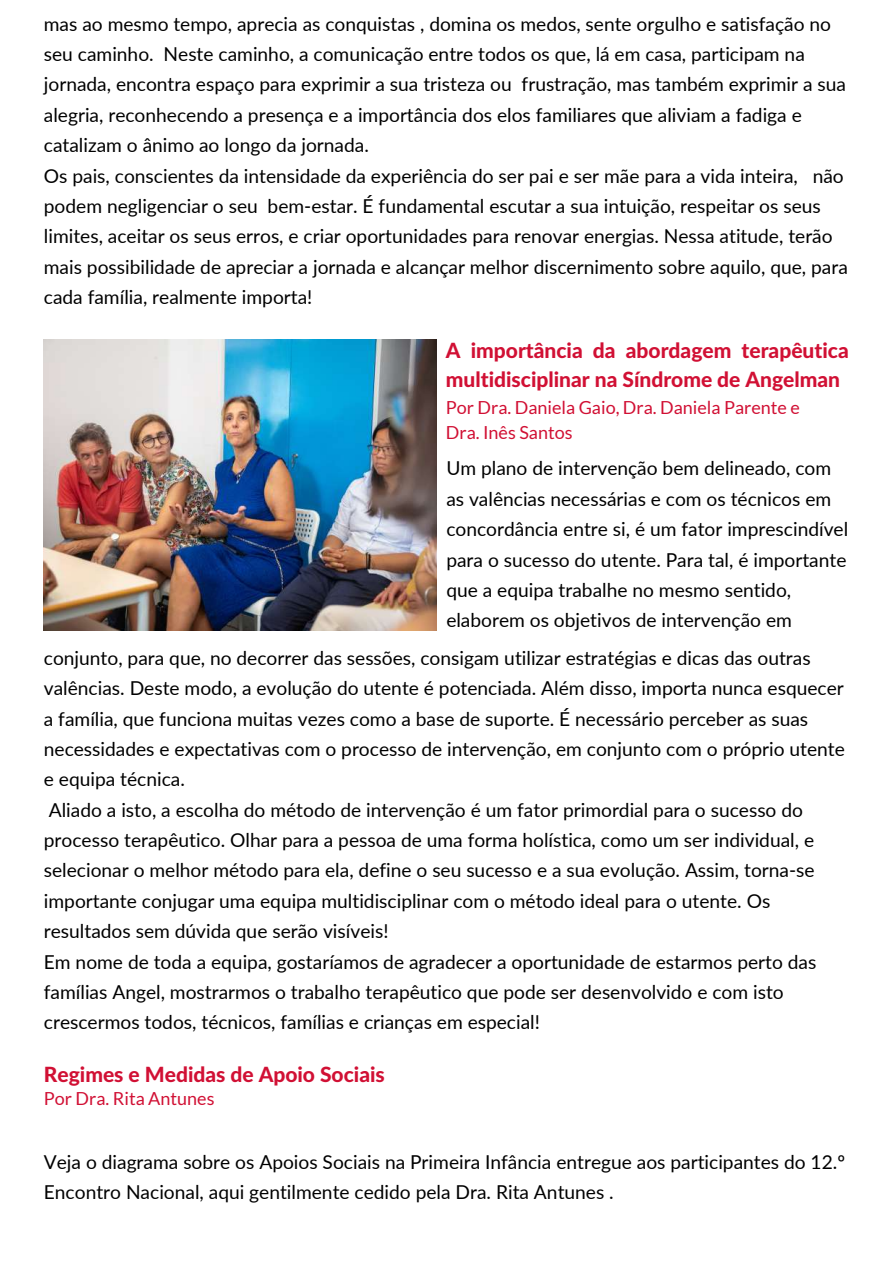
<style>
.page{position:relative;width:893px;height:1264px;background:#fff}
.page>*{position:absolute;margin:0;border:0;box-sizing:border-box;transform-origin:0 0}
.t1{font:800 21px/29.2px "Lato Latin";color:#d11034}
.t2{font:19.2px/30.3px "Lato";color:#000}
.t3{font:18px/24.8px "Lato";color:#d11034}
</style>
<div class="page">
<img style="left:44px;top:339px;width:392px;height:291px">
<p class="t2" style="left:44px;top:8px;width:805px">mas ao mesmo tempo, aprecia as conquistas , domina os medos, sente orgulho e satisfação no seu caminho. Neste caminho, a comunicação entre todos os que, lá em casa, participam na jornada, encontra espaço para exprimir a sua tristeza ou frustração, mas também exprimir a sua alegria, reconhecendo a presença e a importância dos elos familiares que aliviam a fadiga e catalizam o ânimo ao longo da jornada.<br>Os pais, conscientes da intensidade da experiência do ser pai e ser mãe para a vida inteira, não podem negligenciar o seu bem-estar. É fundamental escutar a sua intuição, respeitar os seus limites, aceitar os seus erros, e criar oportunidades para renovar energias. Nessa atitude, terão mais possibilidade de apreciar a jornada e alcançar melhor discernimento sobre aquilo, que, para cada família, realmente importa!</p>
<p class="t1" style="left:446px;top:336px;width:404px">A importância da abordagem terapêutica multidisciplinar na Síndrome de Angelman</p>
<p class="t3" style="left:446px;top:395px;width:355px">Por Dra. Daniela Gaio, Dra. Daniela Parente e<br>Dra. Inês Santos</p>
<p class="t2" style="left:446px;top:453px;width:403px">Um plano de intervenção bem delineado, com as valências necessárias e com os técnicos em concordância entre si, é um fator imprescindível para o sucesso do utente. Para tal, é importante que a equipa trabalhe no mesmo sentido, elaborem os objetivos de intervenção em</p>
<p class="t2" style="left:44px;top:642px;width:802px">conjunto, para que, no decorrer das sessões, consigam utilizar estratégias e dicas das outras valências. Deste modo, a evolução do utente é potenciada. Além disso, importa nunca esquecer a família, que funciona muitas vezes como a base de suporte. É necessário perceber as suas necessidades e expectativas com o processo de intervenção, em conjunto com o próprio utente e equipa técnica.<br>Aliado a isto, a escolha do método de intervenção é um fator primordial para o sucesso do processo terapêutico. Olhar para a pessoa de uma forma holística, como um ser individual, e selecionar o melhor método para ela, define o seu sucesso e a sua evolução. Assim, torna-se importante conjugar uma equipa multidisciplinar com o método ideal para o utente. Os resultados sem dúvida que serão visíveis!<br>Em nome de toda a equipa, gostaríamos de agradecer a oportunidade de estarmos perto das famílias Angel, mostrarmos o trabalho terapêutico que pode ser desenvolvido e com isto crescermos todos, técnicos, famílias e crianças em especial!</p>
<p class="t1" style="left:44px;top:1060px;width:342px">Regimes e Medidas de Apoio Sociais</p>
<p class="t3" style="left:44px;top:1085px;width:172px">Por Dra. Rita Antunes</p>
<p class="t2" style="left:44px;top:1146px;width:802px">Veja o diagrama sobre os Apoios Sociais na Primeira Infância entregue aos participantes do 12.º<br>Encontro Nacional, aqui gentilmente cedido pela Dra. Rita Antunes .</p>
</div>
